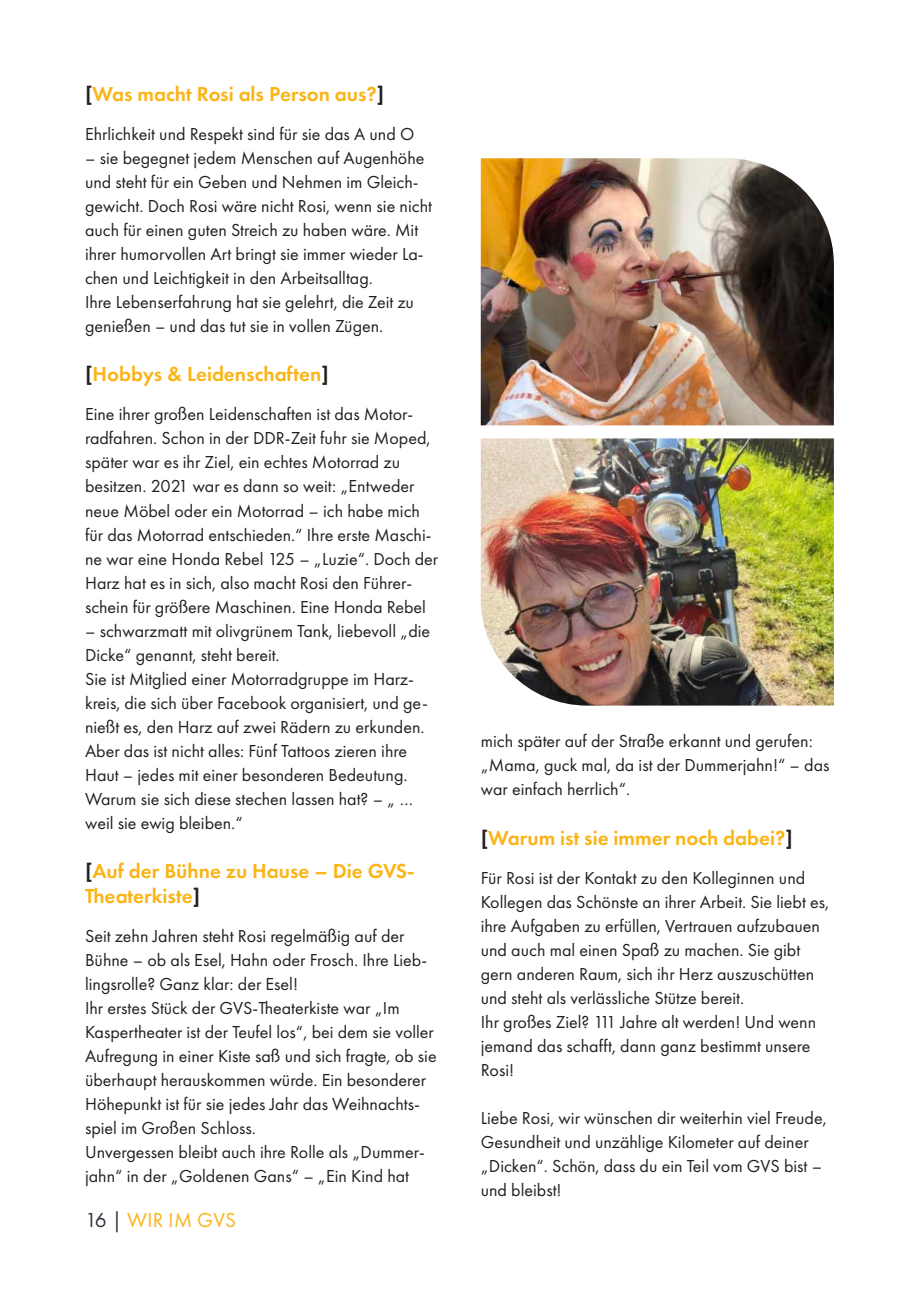
<style>
.page{position:relative;width:919px;height:1289px;background:#fff}
.page>*{position:absolute;margin:0;border:0;box-sizing:border-box;transform-origin:0 0}
.t1{font:600 21px/25.2px "Futura PT";color:#fbb416}
.t2{font:21px "Futura PT";letter-spacing:.01em;color:#fbb416}
.t3{font:18px/24px "Futura PT";color:#231f20}
.s1{font-weight:800;color:#231f20}
.s2{color:#30343e}
</style>
<div class="page">
<img style="left:480px;top:158px;width:353px;height:267px">
<img style="left:480px;top:438px;width:353px;height:267px">
<p class="t1" style="left:85px;top:82px;width:301px"><span class="s1">[</span>Was macht Rosi als Person aus?<span class="s1">]</span></p>
<p class="t3" style="left:85px;top:123px;width:331px">Ehrlichkeit und Respekt sind für sie das A und O</p>
<p class="t3" style="left:85px;top:147px;width:348px">– sie begegnet jedem Menschen auf Augenhöhe und steht für ein Geben und Nehmen im Gleich&shy;gewicht. Doch Rosi wäre nicht Rosi, wenn sie nicht auch für einen guten Streich zu haben wäre. Mit ihrer humorvollen Art bringt sie immer wieder La&shy;chen und Leichtigkeit in den Arbeitsalltag.<br>Ihre Lebenserfahrung hat sie gelehrt, die Zeit zu genießen – und das tut sie in vollen Zügen.</p>
<p class="t1" style="left:85px;top:362px;width:245px"><span class="s1">[</span>Hobbys &amp; Leidenschaften<span class="s1">]</span></p>
<p class="t3" style="left:85px;top:403px;width:354px">Eine ihrer großen Leidenschaften ist das Motor&shy;radfahren. Schon in der DDR-Zeit fuhr sie Moped, später war es ihr Ziel, ein echtes Motorrad zu besitzen. 2021 war es dann so weit: „Entweder neue Möbel oder ein Motorrad – ich habe mich für das Motorrad entschieden.“ Ihre erste Maschi&shy;ne war eine Honda Rebel 125 – „Luzie“. Doch der Harz hat es in sich, also macht Rosi den Führer&shy;schein für größere Maschinen. Eine Honda Rebel</p>
<p class="t3" style="left:85px;top:619px;width:346px">– schwarzmatt mit olivgrünem Tank, liebevoll „die Dicke“ genannt, steht bereit.<br>Sie ist Mitglied einer Motorradgruppe im Harz&shy;kreis, die sich über Facebook organisiert, und ge&shy;nießt es, den Harz auf zwei Rädern zu erkunden.<br>Aber das ist nicht alles: Fünf Tattoos zieren ihre Haut – jedes mit einer besonderen Bedeutung.<br>Warum sie sich diese stechen lassen hat? – „ … weil sie ewig bleiben.“</p>
<p class="t1" style="left:85px;top:858px;width:331px"><span class="s1">[</span>Auf der Bühne zu Hause – Die GVS-<br>Theaterkiste<span class="s1">]</span></p>
<p class="t3" style="left:85px;top:924px;width:353px">Seit zehn Jahren steht Rosi regelmäßig auf der Bühne – ob als Esel, Hahn oder Frosch. Ihre Lieb&shy;lingsrolle? Ganz klar: der Esel!<br>Ihr erstes Stück der GVS-Theaterkiste war „Im Kaspertheater ist der Teufel los“, bei dem sie voller Aufregung in einer Kiste saß und sich fragte, ob sie überhaupt herauskommen würde. Ein besonderer Höhepunkt ist für sie jedes Jahr das Weihnachts&shy;spiel im Großen Schloss.<br>Unvergessen bleibt auch ihre Rolle als „Dummer&shy;jahn“ in der „Goldenen Gans“ – „Ein Kind hat</p>
<p class="t2" style="left:85px;top:1209px;width:152px"><span class="s2">16 |</span> WIR IM GVS</p>
<p class="t3" style="left:480px;top:730px;width:350px">mich später auf der Straße erkannt und gerufen: „Mama, guck mal, da ist der Dummerjahn!“ – das war einfach herrlich“.</p>
<p class="t1" style="left:480px;top:825px;width:313px"><span class="s1">[</span>Warum ist sie immer noch dabei?<span class="s1">]</span></p>
<p class="t3" style="left:480px;top:866px;width:350px">Für Rosi ist der Kontakt zu den Kolleginnen und Kollegen das Schönste an ihrer Arbeit. Sie liebt es, ihre Aufgaben zu erfüllen, Vertrauen aufzubauen und auch mal einen Spaß zu machen. Sie gibt gern anderen Raum, sich ihr Herz auszuschütten und steht als verlässliche Stütze bereit.<br>Ihr großes Ziel? 111 Jahre alt werden! Und wenn jemand das schafft, dann ganz bestimmt unsere Rosi!</p>
<p class="t3" style="left:480px;top:1106px;width:347px">Liebe Rosi, wir wünschen dir weiterhin viel Freude, Gesundheit und unzählige Kilometer auf deiner „Dicken“. Schön, dass du ein Teil vom GVS bist – und bleibst!</p>
</div>
